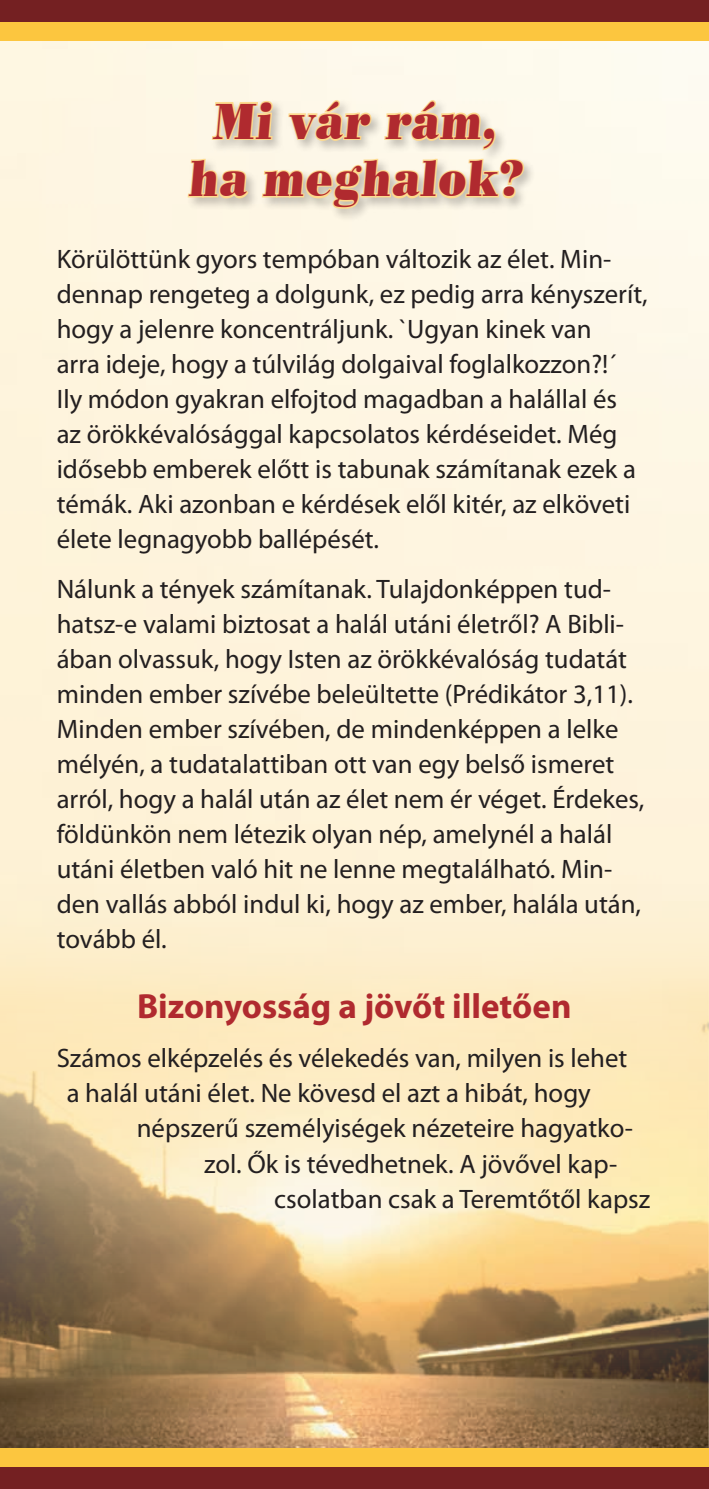
<style>
.page{position:relative;width:709px;height:1489px;background:#fff}
.page>*{position:absolute;margin:0;border:0;box-sizing:border-box;transform-origin:0 0}
.t1{font:51px/57.5px "Poster Bodoni BT";color:#b02a2f;text-align:center;scale:.83 1}
.t2{font:700 35px "Myriad Pro";color:#b02a2f}
.t3{font:26.75px/35px "Myriad Pro";color:#231f20}
</style>
<div class="page">
<img style="left:0;top:40px;width:709px;height:803px">
<img style="left:0;top:843px;width:709px;height:605px">
<div style="left:0;top:0;width:709px;height:40px;background:#fcc63f"></div>
<div style="left:0;top:0;width:709px;height:21px;background:#742022"></div>
<div style="left:185px;top:98px;width:351px;height:123px;background:#231f20;opacity:.27"></div>
<svg style="left:186px;top:59px;width:339px;height:192px;background:#f5ecd5"></svg>
<div style="left:0;top:1448px;width:709px;height:40px;background:#fcc63f"></div>
<div style="left:0;top:1467px;width:709px;height:21px;background:#742022"></div>
<h1 class="t1" style="left:188px;top:91px;width:408px">Mi vár rám, ha meghalok?</h1>
<p class="t3" style="left:57px;top:241px;width:592px">Körülöttünk gyors tempóban változik az élet. Min&shy;dennap rengeteg a dolgunk, ez pedig arra kényszerít, hogy a jelenre koncentráljunk. `Ugyan kinek van<br>arra ideje, hogy a túlvilág dolgaival foglalkozzon?!´ Ily módon gyakran elfojtod magadban a halállal és az örökkévalósággal kapcsolatos kérdéseidet. Még idősebb emberek előtt is tabunak számítanak ezek a témák. Aki azonban e kérdések elől kitér, az elköveti élete legnagyobb ballépését.</p>
<p class="t3" style="left:57px;top:570px;width:589px">Nálunk a tények számítanak. Tulajdonképpen tud&shy;hatsz-e valami biztosat a halál utáni életről? A Bibli&shy;ában olvassuk, hogy Isten az örökkévalóság tudatát minden ember szívébe beleültette (Prédikátor 3,11).<br>Minden ember szívében, de mindenképpen a lelke mélyén, a tudatalattiban ott van egy belső ismeret arról, hogy a halál után az élet nem ér véget. Érdekes, földünkön nem létezik olyan nép, amelynél a halál utáni életben való hit ne lenne megtalálható. Min&shy;den vallás abból indul ki, hogy az ember, halála után, tovább él.</p>
<h2 class="t2" style="left:137px;top:983px;width:436px">Bizonyosság a jövőt illetően</h2>
<p class="t3" style="left:67px;top:1040px;width:562px;text-indent:-10px">Számos elképzelés és vélekedés van, milyen is lehet a halál utáni élet. Ne kövesd el azt a hibát, hogy</p>
<p class="t3" style="left:137px;top:1110px;width:498px">népszerű személyiségek nézeteire hagyatko-</p>
<p class="t3" style="left:204px;top:1145px;width:414px">zol. Ők is tévedhetnek. A jövővel kap-</p>
<p class="t3" style="left:274px;top:1180px;width:377px">csolatban csak a Teremtőtől kapsz</p>
</div>
